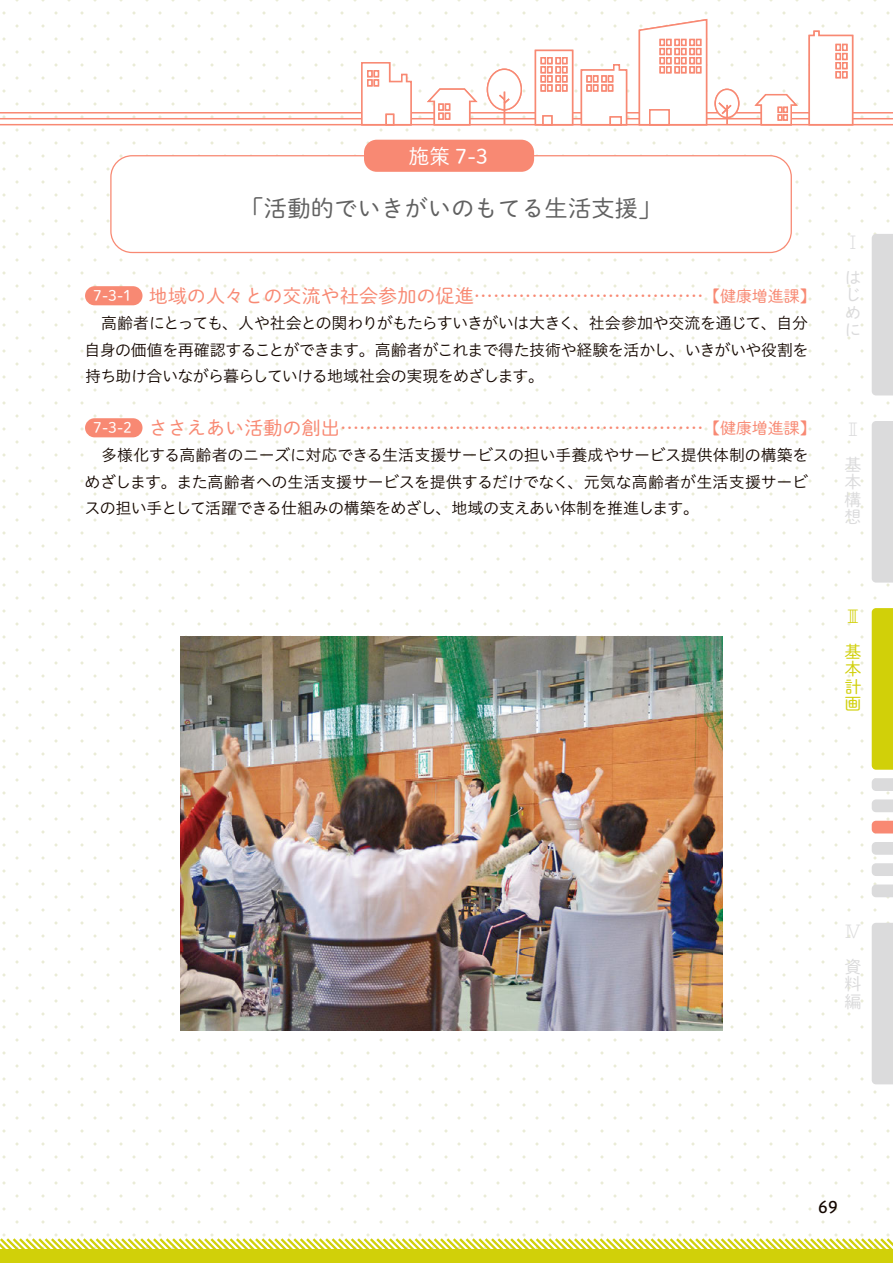
<style>
.page{position:relative;width:893px;height:1263px;background:#fff}
.page>*{position:absolute;margin:0;border:0;box-sizing:border-box;transform-origin:0 0}
.t1{font:23.4px "Shuei M Go Std L";color:#616161}
.t2{font:20.55px "Shuei M Go Std L";color:#fff}
.t3{font:19.2px "Shuei M Go Std L";color:#f88973}
.t4{font:16.95px/17.4px "Shuei M Go Std L";color:#dbdbdc;text-align:justify}
.t5{font:16.95px/17.4px "Shuei M Go Std L";color:#d1d009;text-align:justify}
.t6{font:300 16.95px "Jun 101 Pro";color:#dbdbdc}
.t7{font:300 16.95px "Jun 101 Pro";color:#d1d009}
.t8{font:15.9px/26.5px "Hiragino UD Sans Std N W3";letter-spacing:-.03em;color:#140700;text-align:justify}
.t9{font:15.9px "Hiragino UD Sans Std N W5";color:#140700}
.s1{font-size:14.85px;color:#fff}
.s2{font-size:15.9px}
</style>
<div class="page">
<div style="left:0;top:1249px;width:893px;height:14px;background:#d1d009"></div>
<svg style="left:0;top:1236px;width:893px;height:13px"></svg>
<hr style="left:0;top:124px;width:893px;height:1px;background:#f88973">
<hr style="left:0;top:118px;width:893px;height:1px;background:#f88973">
<hr style="left:0;top:112px;width:893px;height:2px;background:#f88973">
<svg style="left:425px;top:88px;width:54px;height:38px"></svg>
<svg style="left:753px;top:94px;width:46px;height:32px"></svg>
<svg style="left:808px;top:30px;width:46px;height:96px"></svg>
<svg style="left:638px;top:19px;width:70px;height:107px"></svg>
<svg style="left:659px;top:57px;width:6px;height:7px"></svg>
<svg style="left:666px;top:57px;width:6px;height:7px"></svg>
<svg style="left:659px;top:66px;width:6px;height:7px"></svg>
<svg style="left:666px;top:66px;width:6px;height:7px"></svg>
<div style="left:649px;top:109px;width:21px;height:16px;background:#fff;border:2px solid #f88973"></div>
<svg style="left:360px;top:62px;width:52px;height:64px"></svg>
<div style="left:385px;top:114px;width:9px;height:11px;background:#fff;border:2px solid #f88973"></div>
<svg style="left:580px;top:63px;width:48px;height:63px"></svg>
<svg style="left:601px;top:84px;width:6px;height:8px"></svg>
<svg style="left:608px;top:84px;width:5px;height:8px"></svg>
<div style="left:609px;top:116px;width:13px;height:9px;background:#fff;border:2px solid #f88973"></div>
<div style="left:535px;top:50px;width:38px;height:75px;background:#fff;border:2px solid #f88973"></div>
<svg style="left:540px;top:57px;width:6px;height:7px"></svg>
<svg style="left:547px;top:57px;width:6px;height:7px"></svg>
<svg style="left:540px;top:66px;width:6px;height:7px"></svg>
<svg style="left:547px;top:66px;width:6px;height:7px"></svg>
<svg style="left:555px;top:57px;width:6px;height:7px"></svg>
<svg style="left:555px;top:66px;width:6px;height:7px"></svg>
<svg style="left:540px;top:75px;width:6px;height:7px"></svg>
<svg style="left:547px;top:75px;width:6px;height:7px"></svg>
<svg style="left:540px;top:84px;width:6px;height:8px"></svg>
<svg style="left:547px;top:84px;width:6px;height:8px"></svg>
<svg style="left:555px;top:75px;width:6px;height:7px"></svg>
<svg style="left:562px;top:57px;width:5px;height:25px"></svg>
<svg style="left:555px;top:84px;width:6px;height:8px"></svg>
<svg style="left:562px;top:84px;width:5px;height:8px"></svg>
<div style="left:542px;top:115px;width:11px;height:10px;background:#fff;border:2px solid #f88973"></div>
<div style="left:487px;top:69px;width:35px;height:42px;border:2px solid #f88973;border-radius:50%"></div>
<hr style="left:504px;top:92px;width:1px;height:32px;background:#f88973">
<svg style="left:499px;top:93px;width:11px;height:12px"></svg>
<div style="left:715px;top:89px;width:24px;height:29px;background:#fff;border-radius:50%"></div>
<div style="left:714px;top:89px;width:25px;height:29px;border:2px solid #f88973;border-radius:50%"></div>
<svg style="left:717px;top:102px;width:16px;height:22px"></svg>
<div style="left:110px;top:155px;width:682px;height:98px;border:1px solid #f88973;border-radius:21px"></div>
<div style="left:364px;top:140px;width:170px;height:32px;background:#f88973;border-radius:13px"></div>
<div style="left:85px;top:286px;width:58px;height:19px;background:#f88973;border-radius:10px"></div>
<div style="left:85px;top:418px;width:58px;height:19px;background:#f88973;border-radius:10px"></div>
<img style="left:180px;top:637px;width:542px;height:393px">
<div style="left:872px;top:234px;width:21px;height:161px;background:#dbdbdc"></div>
<div style="left:872px;top:421px;width:21px;height:162px;background:#dbdbdc"></div>
<div style="left:872px;top:608px;width:21px;height:162px;background:#d1d009"></div>
<svg style="left:872px;top:778px;width:21px;height:13px"></svg>
<svg style="left:872px;top:799px;width:21px;height:13px"></svg>
<svg style="left:872px;top:821px;width:21px;height:12px"></svg>
<svg style="left:872px;top:842px;width:21px;height:13px"></svg>
<svg style="left:872px;top:863px;width:21px;height:13px"></svg>
<svg style="left:872px;top:884px;width:21px;height:13px"></svg>
<div style="left:872px;top:923px;width:21px;height:161px;background:#dbdbdc"></div>
<p class="t2" style="left:409px;top:141px;width:81px">施策 7-3</p>
<h1 class="t1" style="left:241px;top:191px;width:422px">「活動的でいきがいのもてる生活支援」</h1>
<p class="t3" style="left:93px;top:282px;width:724px"><span class="s1">7-3-1</span> 地域の人々との交流や社会参加の促進………………………………<span class="s2">【健康増進課】</span></p>
<p class="t8" style="left:85px;top:309px;width:725px">　高齢者にとっても、人や社会との関わりがもたらすいきがいは大きく、社会参加や交流を通じて、自分自身の価値を再確認することができます。高齢者がこれまで得た技術や経験を活かし、いきがいや役割を持ち助け合いながら暮らしていける地域社会の実現をめざします。</p>
<p class="t3" style="left:93px;top:414px;width:724px"><span class="s1">7-3-2</span> ささえあい活動の創出…………………………………………………<span class="s2">【健康増進課】</span></p>
<p class="t8" style="left:84px;top:441px;width:725px">　多様化する高齢者のニーズに対応できる生活支援サービスの担い手養成やサービス提供体制の構築をめざします。また高齢者への生活支援サービスを提供するだけでなく、元気な高齢者が生活支援サービスの担い手として活躍できる仕組みの構築をめざし、地域の支えあい体制を推進します。</p>
<p class="t6" style="left:844px;top:229px;width:13px">Ⅰ</p>
<p class="t4" style="left:844px;top:268px;width:17px">はじめに</p>
<p class="t6" style="left:844px;top:416px;width:14px">Ⅱ</p>
<p class="t4" style="left:844px;top:455px;width:18px">基本構想</p>
<p class="t7" style="left:844px;top:603px;width:15px">Ⅲ</p>
<p class="t5" style="left:844px;top:642px;width:18px">基本計画</p>
<p class="t6" style="left:844px;top:918px;width:18px">Ⅳ</p>
<p class="t4" style="left:844px;top:957px;width:18px">資料編</p>
<p class="t9" style="left:818px;top:1195px;width:21px">69</p>
</div>
